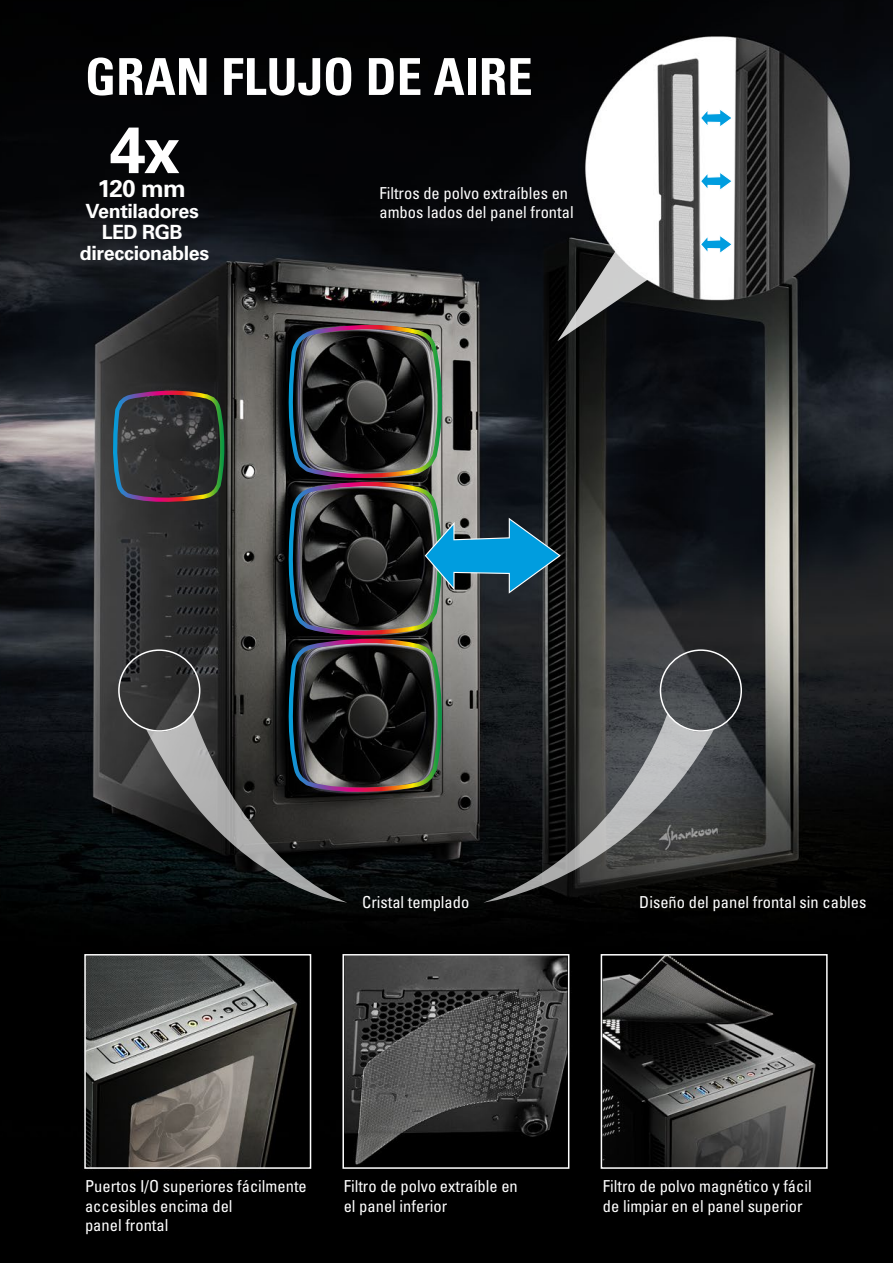
<style>
.page{position:relative;width:893px;height:1263px;background:#fff}
.page>*{position:absolute;margin:0;border:0;box-sizing:border-box;transform-origin:0 0}
.t1{font:700 65.25px "Univers";color:#fff}
.t2{font:700 condensed 51px "Univers";color:#fff}
.t3{font:700 24.15px "Univers";color:#fff}
.t4{font:700 19.65px/21px "Univers";letter-spacing:-.02em;color:#fff;text-align:center}
.t5{font:condensed 16.5px/19.5px "Univers";color:#fff}
</style>
<div class="page">
<img style="left:0;top:0;width:893px;height:1263px">
<div style="left:84px;top:954px;width:227px;height:215px;border:2px solid #fff"></div>
<div style="left:342px;top:954px;width:227px;height:215px;border:2px solid #fff"></div>
<div style="left:601px;top:954px;width:227px;height:215px;border:2px solid #fff"></div>
<svg style="left:700px;top:108px;width:33px;height:20px"></svg>
<svg style="left:700px;top:171px;width:33px;height:20px"></svg>
<svg style="left:112px;top:234px;width:621px;height:668px;background:#343739"></svg>
<h2 class="t2" style="left:85px;top:46px;width:449px">GRAN FLUJO DE AIRE</h2>
<h1 class="t1" style="left:110px;top:112px;width:72px">4x</h1>
<h3 class="t3" style="left:97px;top:174px;width:90px">120 mm</h3>
<p class="t4" style="left:80px;top:200px;width:131px">Ventiladores<br>LED RGB direccionables</p>
<p class="t5" style="left:379px;top:183px;width:196px">Filtros de polvo extraíbles en ambos lados del panel frontal</p>
<p class="t5" style="left:362px;top:892px;width:109px">Cristal templado</p>
<p class="t5" style="left:639px;top:892px;width:229px">Diseño del panel frontal sin cables</p>
<p class="t5" style="left:85px;top:1176px;width:223px">Puertos I/O superiores fácilmente accesibles encima del<br>panel frontal</p>
<p class="t5" style="left:344px;top:1176px;width:176px">Filtro de polvo extraíble en el panel inferior</p>
<p class="t5" style="left:603px;top:1176px;width:210px">Filtro de polvo magnético y fácil de limpiar en el panel superior</p>
</div>
